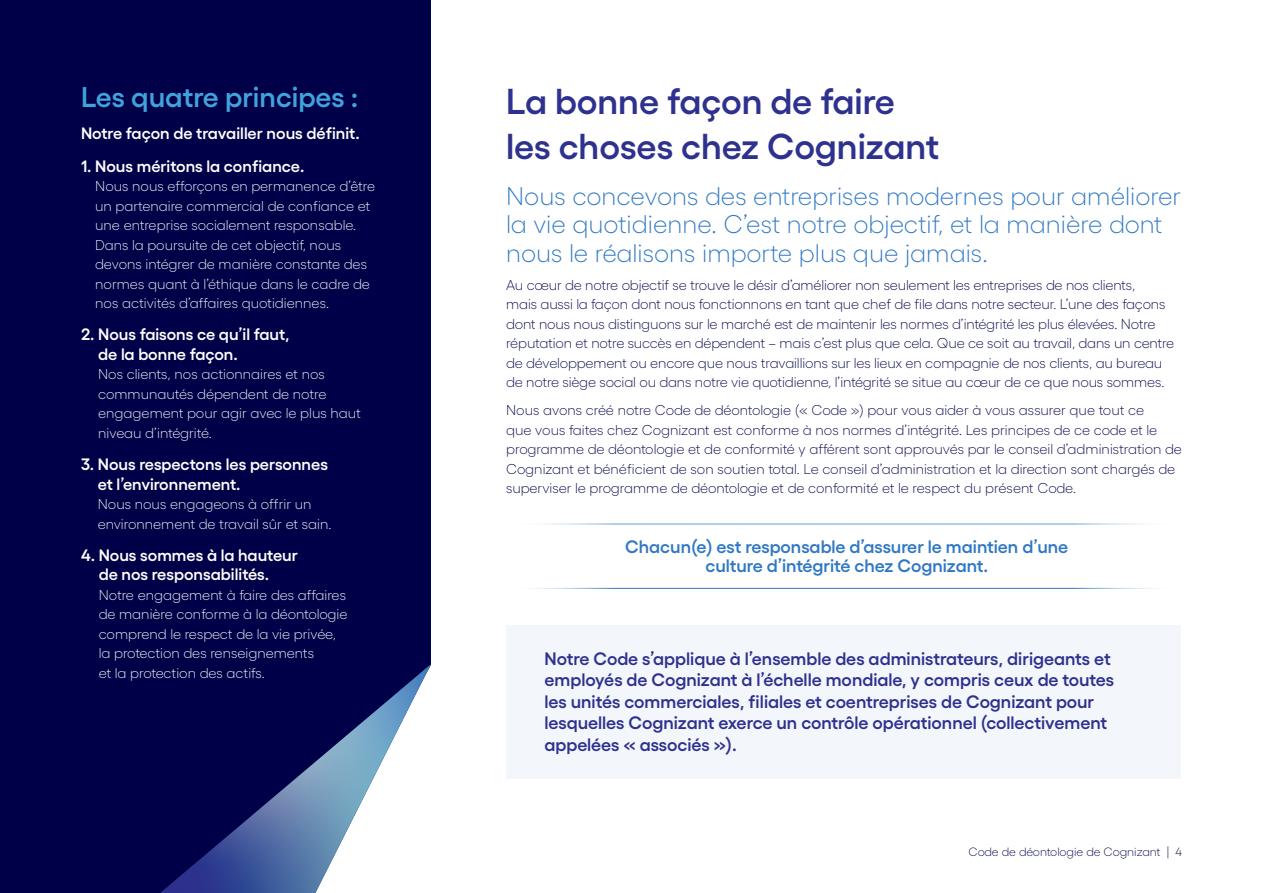
<style>
.page{position:relative;width:1263px;height:893px;background:#fff}
.page>*{position:absolute;margin:0;border:0;box-sizing:border-box;transform-origin:0 0}
.t1{font:600 36px/45px "Gellix";color:#2e318e}
.t2{font:600 28.5px "Gellix";color:#40a3db}
.t3{font:300 25.5px/28.5px "Gellix";color:#2f78c4}
.t4{font:600 18px/21.6px "Gellix";color:#2e308e}
.t5{font:600 18px/19.5px "Gellix";color:#2f78c4;text-align:center}
.t6{font:600 16.5px/19.5px "Gellix";color:#fff}
.t7{font:300 14.25px/19.5px "Gellix";letter-spacing:-.01em;color:#000048}
.t8{font:300 14.25px/19.5px "Gellix";color:#fff}
.t9{font:300 12px "Gellix";letter-spacing:-.02em;color:#000048}
</style>
<div class="page">
<div style="left:0;top:0;width:431px;height:893px;background:#000048"></div>
<svg style="left:160px;top:664px;width:271px;height:229px"></svg>
<div style="left:506px;top:625px;width:674px;height:153px;background:#f3f7fb"></div>
<div style="left:506px;top:523px;width:676px;height:66px;border:1px solid #2f78c4"></div>
<p class="t2" style="left:81px;top:75px;width:279px">Les quatre principes :</p>
<p class="t6" style="left:81px;top:122px;width:280px">Notre façon de travailler nous définit.</p>
<p class="t6" style="left:81px;top:154px;width:225px">1. Nous méritons la confiance.</p>
<p class="t8" style="left:95px;top:175px;width:281px">Nous nous efforçons en permanence d’être un partenaire commercial de confiance et une entreprise socialement responsable.<br>Dans la poursuite de cet objectif, nous devons intégrer de manière constante des normes quant à l’éthique dans le cadre de nos activités d’affaires quotidiennes.</p>
<p class="t6" style="left:98px;top:323px;width:193px;text-indent:-17px">2. Nous faisons ce qu’il faut, de la bonne façon.</p>
<p class="t8" style="left:98px;top:363px;width:264px">Nos clients, nos actionnaires et nos communautés dépendent de notre engagement pour agir avec le plus haut niveau d’intégrité.</p>
<p class="t6" style="left:98px;top:453px;width:232px;text-indent:-17px">3. Nous respectons les personnes et l’environnement.</p>
<p class="t8" style="left:98px;top:493px;width:235px">Nous nous engageons à offrir un environnement de travail sûr et sain.</p>
<p class="t6" style="left:99px;top:544px;width:201px;text-indent:-18px">4. Nous sommes à la hauteur de nos responsabilités.</p>
<p class="t8" style="left:99px;top:584px;width:250px">Notre engagement à faire des affaires de manière conforme à la déontologie comprend le respect de la vie privée, la protection des renseignements<br>et la protection des actifs.</p>
<p class="t1" style="left:506px;top:75px;width:434px">La bonne façon de faire les choses chez Cognizant</p>
<p class="t3" style="left:506px;top:179px;width:676px">Nous concevons des entreprises modernes pour améliorer la vie quotidienne. C’est notre objectif, et la manière dont nous le réalisons importe plus que jamais.</p>
<p class="t7" style="left:506px;top:273px;width:669px">Au cœur de notre objectif se trouve le désir d’améliorer non seulement les entreprises de nos clients,<br>mais aussi la façon dont nous fonctionnons en tant que chef de file dans notre secteur. L’une des façons dont nous nous distinguons sur le marché est de maintenir les normes d’intégrité les plus élevées. Notre réputation et notre succès en dépendent – mais c’est plus que cela. Que ce soit au travail, dans un centre de développement ou encore que nous travaillions sur les lieux en compagnie de nos clients, au bureau de notre siège social ou dans notre vie quotidienne, l’intégrité se situe au cœur de ce que nous sommes.</p>
<p class="t7" style="left:506px;top:399px;width:677px">Nous avons créé notre Code de déontologie (« Code ») pour vous aider à vous assurer que tout ce<br>que vous faites chez Cognizant est conforme à nos normes d’intégrité. Les principes de ce code et le programme de déontologie et de conformité y afférent sont approuvés par le conseil d’administration de Cognizant et bénéficient de son soutien total. Le conseil d’administration et la direction sont chargés de superviser le programme de déontologie et de conformité et le respect du présent Code.</p>
<p class="t5" style="left:625px;top:535px;width:445px">Chacun(e) est responsable d’assurer le maintien d’une culture d’intégrité chez Cognizant.</p>
<p class="t4" style="left:544px;top:646px;width:571px">Notre Code s’applique à l’ensemble des administrateurs, dirigeants et employés de Cognizant à l’échelle mondiale, y compris ceux de toutes les unités commerciales, filiales et coentreprises de Cognizant pour lesquelles Cognizant exerce un contrôle opérationnel (collectivement appelées « associés »).</p>
<p class="t9" style="left:968px;top:843px;width:215px">Code de déontologie de Cognizant | 4</p>
</div>
